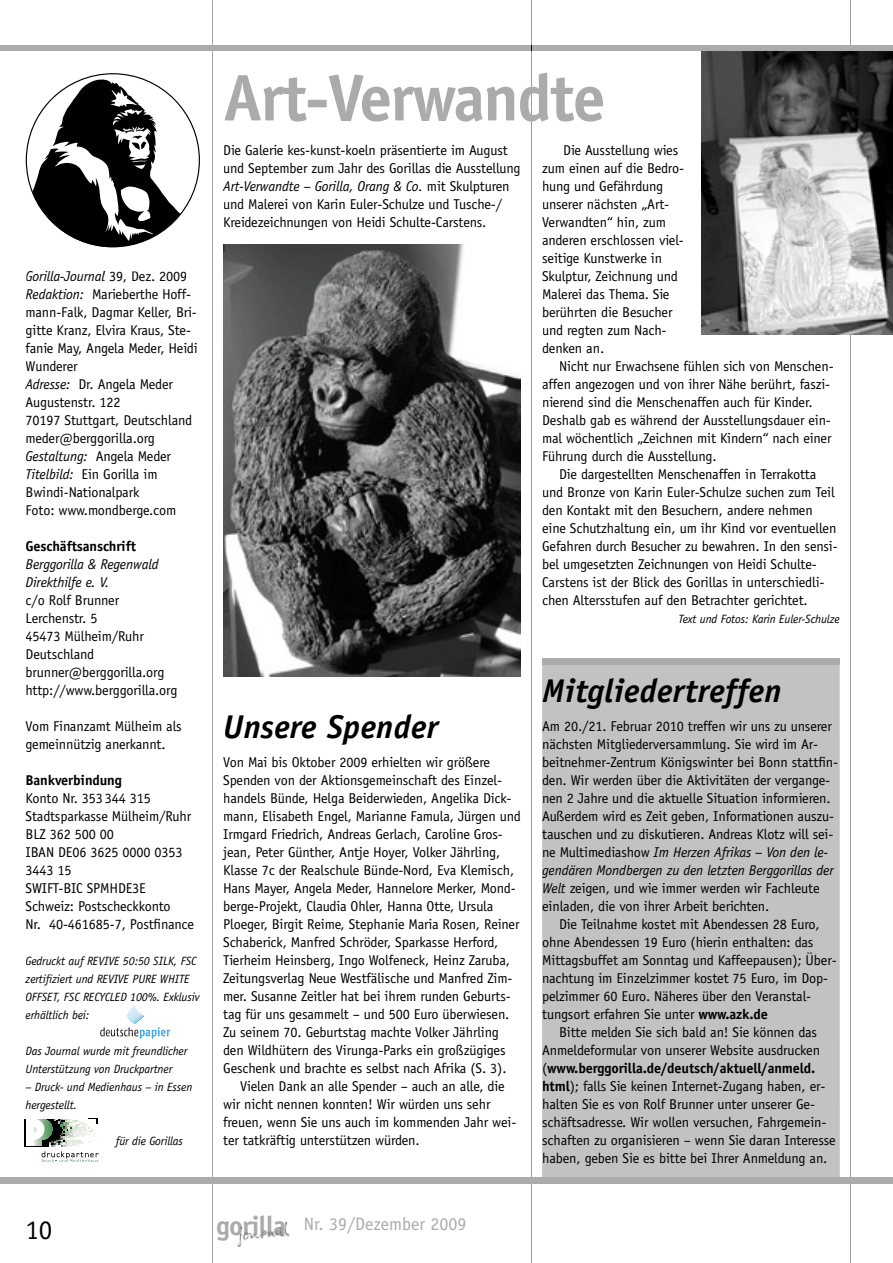
<style>
.page{position:relative;width:893px;height:1263px;background:#fff}
.page>*{position:absolute;margin:0;border:0;box-sizing:border-box;transform-origin:0 0}
.t1{font:700 66px "Officina Sans";letter-spacing:-.025em;color:#ababab}
.t2{font:italic 700 33px "Officina Sans";letter-spacing:.01em;color:#000}
.t3{font:27px "Officina Sans";color:#000}
.t4{font:18px "Officina Sans";color:#ababab}
.t5{font:14.25px/18px "Officina Sans";letter-spacing:-.01em;color:#000}
.t6{font:italic 14.25px/18px "Officina Sans";letter-spacing:-.01em;color:#000}
.t7{font:700 14.25px "Officina Sans";letter-spacing:-.01em;color:#000}
.t8{font:italic 12px/18px "Officina Sans";letter-spacing:-.01em;color:#000}
.s1{font-style:italic}
.s2{font-weight:700}
.s3{font-weight:700;font-size:27px}
</style>
<div class="page">
<hr style="left:850px;top:0;width:1px;height:45px;background:#000">
<hr style="left:850px;top:51px;width:1px;height:1212px;background:#000">
<hr style="left:212px;top:0;width:1px;height:45px;background:#000">
<hr style="left:212px;top:51px;width:1px;height:1212px;background:#000">
<img style="left:237px;top:1221px;width:53px;height:26px">
<div style="left:0;top:45px;width:893px;height:6px;background:#ababab"></div>
<div style="left:542px;top:659px;width:298px;height:522px;background:#c2c2c3"></div>
<div style="left:542px;top:659px;width:298px;height:6px;background:#ababab"></div>
<hr style="left:531px;top:0;width:1px;height:45px;background:#000">
<hr style="left:531px;top:51px;width:1px;height:1212px;background:#000">
<div style="left:0;top:1178px;width:893px;height:6px;background:#ababab"></div>
<svg style="left:26px;top:73px;width:174px;height:174px"></svg>
<img style="left:223px;top:245px;width:298px;height:432px">
<img style="left:701px;top:51px;width:192px;height:284px">
<svg style="left:100px;top:1005px;width:70px;height:33px"></svg>
<svg style="left:24px;top:1119px;width:75px;height:43px"></svg>
<p class="t5" style="left:26px;top:267px;width:174px"><span class="s1">Gorilla-Journal</span> 39, Dez. 2009<br><span class="s1">Redaktion:</span> Marieberthe Hoff&shy;mann-Falk, Dagmar Keller, Bri&shy;gitte Kranz, Elvira Kraus, Ste&shy;fanie May, Angela Meder, Heidi<br>Wunderer<br><span class="s1">Adresse:</span> Dr. Angela Meder<br>Augus tenstr. 122<br>70197 Stuttgart, Deutschland meder@berggorilla.org<br><span class="s1">Gestaltung:</span> Angela Meder<br><span class="s1">Titelbild:</span> Ein Gorilla im<br>Bwindi-Nationalpark<br>Foto: www.mondberge.com</p>
<p class="t7" style="left:26px;top:537px;width:112px">Geschäftsanschrift</p>
<p class="t6" style="left:26px;top:555px;width:134px">Berggorilla &amp; Regenwald<br>Direkthilfe e. V.</p>
<p class="t5" style="left:26px;top:591px;width:153px">c/o Rolf Brunner<br>Lerchenstr. 5<br>45473 Mülheim/Ruhr<br>Deutschland brunner@berggorilla.org http://www.berggorilla.org</p>
<p class="t5" style="left:26px;top:717px;width:158px">Vom Finanzamt Mülheim als gemeinnützig anerkannt.</p>
<p class="t7" style="left:26px;top:771px;width:98px">Bankverbindung</p>
<p class="t5" style="left:26px;top:789px;width:170px">Konto Nr. 353 344 315<br>Stadtsparkasse Mülheim/Ruhr<br>BLZ 362 500 00<br>IBAN DE06 3625 0000 0353<br>3443 15<br>SWIFT-BIC SPMHDE3E<br>Schweiz: Postscheckkonto<br>Nr. 40-461685-7, Postfinance</p>
<p class="t8" style="left:26px;top:952px;width:176px">Gedruckt auf REVIVE 50:50 SILK, FSC zertifiziert und REVIVE PURE WHITE<br>OFFSET, FSC RECYCLED 100%. Exklusiv erhältlich bei:</p>
<p class="t8" style="left:26px;top:1042px;width:163px">Das Journal wurde mit freundlicher<br>Unterstützung von Druckpartner</p>
<p class="t8" style="left:26px;top:1078px;width:168px">– Druck- und Medienhaus – in Essen hergestellt.</p>
<p class="t8" style="left:116px;top:1132px;width:69px">für die Gorillas</p>
<h1 class="t1" style="left:223px;top:57px;width:384px">Art-Verwandte</h1>
<p class="t5" style="left:542px;top:141px;width:143px;text-indent:21px">Die Ausstellung wies zum einen auf die Bedro&shy;hung und Gefährdung unserer nächsten „Art-<br>Verwandten“ hin, zum anderen erschlossen viel&shy;seitige Kunstwerke in<br>Skulptur, Zeichnung und<br>Malerei das Thema. Sie berührten die Besucher und regten zum Nach&shy;denken an.</p>
<p class="t5" style="left:542px;top:357px;width:293px;text-indent:17px">Nicht nur Erwachsene fühlen sich von Menschen&shy;affen angezogen und von ihrer Nähe berührt, faszi&shy;nierend sind die Menschenaffen auch für Kinder.<br>Deshalb gab es während der Ausstellungsdauer ein&shy;mal wöchentlich „Zeichnen mit Kindern“ nach einer Führung durch die Ausstellung.</p>
<p class="t5" style="left:542px;top:465px;width:297px;text-indent:17px">Die dargestellten Menschenaffen in Terrakotta und Bronze von Karin Euler-Schulze suchen zum Teil den Kontakt mit den Besuchern, andere nehmen eine Schutzhaltung ein, um ihr Kind vor eventuellen Gefahren durch Besucher zu bewahren. In den sensi&shy;bel umgesetzten Zeichnungen von Heidi Schulte-Carstens ist der Blick des Gorillas in unterschiedli&shy;chen Altersstufen auf den Betrachter gerichtet.</p>
<p class="t8" style="left:678px;top:610px;width:163px">Text und Fotos: Karin Euler-Schulze</p>
<p class="t5" style="left:223px;top:141px;width:299px">Die Galerie kes-kunst-koeln präsentierte im August und September zum Jahr des Gorillas die Ausstellung <span class="s1">Art-Verwandte – Gorilla, Orang &amp; Co.</span> mit Skulpturen und Malerei von Karin Euler-Schulze und Tusche-/ Kreidezeichnungen von Heidi Schulte-Carstens.</p>
<h2 class="t2" style="left:223px;top:707px;width:217px">Unsere Spender</h2>
<p class="t5" style="left:223px;top:753px;width:299px">Von Mai bis Oktober 2009 erhielten wir größere Spenden von der Aktionsgemeinschaft des Einzel&shy;handels Bünde, Helga Beiderwieden, Angelika Dick&shy;mann, Elisabeth Engel, Marianne Famula, Jürgen und Irmgard Friedrich, Andreas Gerlach, Caroline Gros&shy;jean, Peter Günther, Antje Hoyer, Volker Jährling, Klasse 7c der Realschule Bünde-Nord, Eva Klemisch, Hans Mayer, Angela Meder, Hannelore Merker, Mond&shy;berge-Projekt, Claudia Ohler, Hanna Otte, Ursula Ploeger, Birgit Reime, Stephanie Maria Rosen, Reiner Schaberick, Manfred Schröder, Sparkasse Herford, Tierheim Heinsberg, Ingo Wolfeneck, Heinz Zaruba, Zeitungsverlag Neue Westfälische und Manfred Zim&shy;mer. Susanne Zeitler hat bei ihrem runden Geburts&shy;tag für uns gesammelt – und 500 Euro überwiesen.<br>Zu seinem 70. Geburtstag machte Volker Jährling den Wildhütern des Virunga-Parks ein großzügiges Geschenk und brachte es selbst nach Afrika (S. 3).</p>
<p class="t5" style="left:223px;top:1077px;width:295px;text-indent:17px">Vielen Dank an alle Spender – auch an alle, die wir nicht nennen konnten! Wir würden uns sehr freuen, wenn Sie uns auch im kommenden Jahr wei&shy;ter tatkräftig unterstützen würden.</p>
<h2 class="t2" style="left:542px;top:671px;width:241px">Mitgliedertreffen</h2>
<p class="t5" style="left:542px;top:717px;width:297px">Am 20./21. Februar 2010 treffen wir uns zu unserer nächsten Mitgliederversammlung. Sie wird im Ar&shy;beitnehmer-Zentrum Königswinter bei Bonn stattfin&shy;den. Wir werden über die Aktivitäten der vergange&shy;nen 2 Jahre und die aktuelle Situation informieren.<br>Außerdem wird es Zeit geben, Informationen auszu&shy;tauschen und zu diskutieren. Andreas Klotz will sei&shy;ne Multimediashow <span class="s1">Im Herzen Afrikas – Von den le&shy;gendären Mondbergen zu den letzten Berggorillas der Welt</span> zeigen, und wie immer werden wir Fachleute einladen, die von ihrer Arbeit berichten.</p>
<p class="t5" style="left:542px;top:915px;width:296px;text-indent:17px">Die Teilnahme kostet mit Abendessen 28 Euro, ohne Abendessen 19 Euro (hierin enthalten: das Mittagsbuffet am Sonntag und Kaffeepausen); Über&shy;nachtung im Einzelzimmer kostet 75 Euro, im Dop&shy;pelzimmer 60 Euro. Näheres über den Veranstal&shy;tungsort erfahren Sie unter <span class="s2">www.azk.de</span></p>
<p class="t5" style="left:542px;top:1023px;width:295px;text-indent:17px">Bitte melden Sie sich bald an! Sie können das Anmeldeformular von unserer Website ausdrucken (<span class="s2">www.berggorilla.de/deutsch/aktuell/anmeld. html</span>); falls Sie keinen Internet-Zugang haben, er&shy;halten Sie es von Rolf Brunner unter unserer Ge&shy;schäftsadresse. Wir wollen versuchen, Fahrgemein&shy;schaften zu organisieren – wenn Sie daran Interesse haben, geben Sie es bitte bei Ihrer Anmeldung an.</p>
<h3 class="t3" style="left:25px;top:1214px;width:28px">10</h3>
<p class="t4" style="left:217px;top:1213px;width:251px"><span class="s3">gorilla</span> Nr. 39/Dezember 2009</p>
</div>
